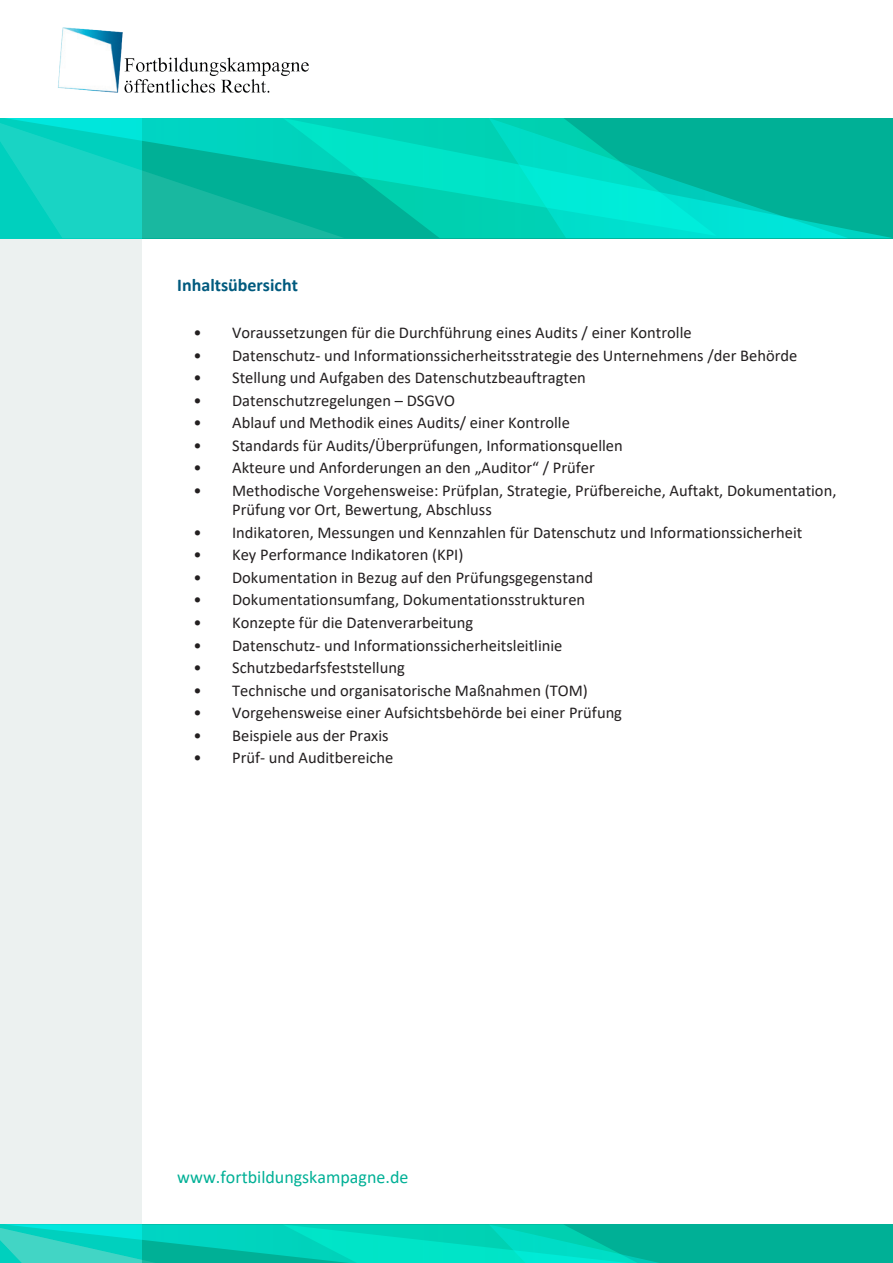
<style>
.page{position:relative;width:893px;height:1263px;background:#fff}
.page>*{position:absolute;margin:0;border:0;box-sizing:border-box;transform-origin:0 0}
.t1{font:18px "Calibri";color:#00b096}
.t2{font:700 18px "Calibri";color:#005a7e}
.t3{font:16.5px/19.8px "Calibri";color:#231f20}
</style>
<div class="page">
<svg style="left:142px;top:1224px;width:751px;height:39px;background:#00c5ac"></svg>
<div style="left:0;top:118px;width:142px;height:1145px;background:#ecf1f0"></div>
<svg style="left:345px;top:118px;width:548px;height:120px;background:#00c9ad"></svg>
<svg style="left:489px;top:118px;width:359px;height:120px;background:#00c9b1"></svg>
<svg style="left:0;top:118px;width:345px;height:120px;background:#0ac7b3"></svg>
<img style="left:58px;top:27px;width:251px;height:66px">
<p class="t2" style="left:177px;top:273px;width:122px">Inhaltsübersicht</p>
<p class="t3" style="left:193px;top:323px;width:500px">• Voraussetzungen für die Durchführung eines Audits / einer Kontrolle</p>
<p class="t3" style="left:193px;top:345px;width:605px">• Datenschutz- und Informationssicherheitsstrategie des Unternehmens /der Behörde</p>
<p class="t3" style="left:193px;top:368px;width:394px">• Stellung und Aufgaben des Datenschutzbeauftragten</p>
<p class="t3" style="left:193px;top:390px;width:263px">• Datenschutzregelungen – DSGVO</p>
<p class="t3" style="left:193px;top:413px;width:378px">• Ablauf und Methodik eines Audits/ einer Kontrolle</p>
<p class="t3" style="left:193px;top:435px;width:431px">• Standards für Audits/Überprüfungen, Informationsquellen</p>
<p class="t3" style="left:193px;top:458px;width:403px">• Akteure und Anforderungen an den „Auditor“ / Prüfer</p>
<p class="t3" style="left:232px;top:480px;width:606px;text-indent:-39px">• Methodische Vorgehensweise: Prüfplan, Strategie, Prüfbereiche, Auftakt, Dokumentation,<br>Prüfung vor Ort, Bewertung, Abschluss</p>
<p class="t3" style="left:193px;top:523px;width:610px">• Indikatoren, Messungen und Kennzahlen für Datenschutz und Informationssicherheit</p>
<p class="t3" style="left:193px;top:545px;width:271px">• Key Performance Indikatoren (KPI)</p>
<p class="t3" style="left:193px;top:568px;width:401px">• Dokumentation in Bezug auf den Prüfungsgegenstand</p>
<p class="t3" style="left:193px;top:590px;width:393px">• Dokumentationsumfang, Dokumentationsstrukturen</p>
<p class="t3" style="left:193px;top:613px;width:281px">• Konzepte für die Datenverarbeitung</p>
<p class="t3" style="left:193px;top:635px;width:370px">• Datenschutz- und Informationssicherheitsleitlinie</p>
<p class="t3" style="left:193px;top:658px;width:213px">• Schutzbedarfsfeststellung</p>
<p class="t3" style="left:193px;top:680px;width:396px">• Technische und organisatorische Maßnahmen (TOM)</p>
<p class="t3" style="left:193px;top:703px;width:430px">• Vorgehensweise einer Aufsichtsbehörde bei einer Prüfung</p>
<p class="t3" style="left:193px;top:725px;width:197px">• Beispiele aus der Praxis</p>
<p class="t3" style="left:193px;top:748px;width:201px">• Prüf- und Auditbereiche</p>
<p class="t1" style="left:177px;top:1164px;width:233px">www.fortbildungskampagne.de</p>
</div>
